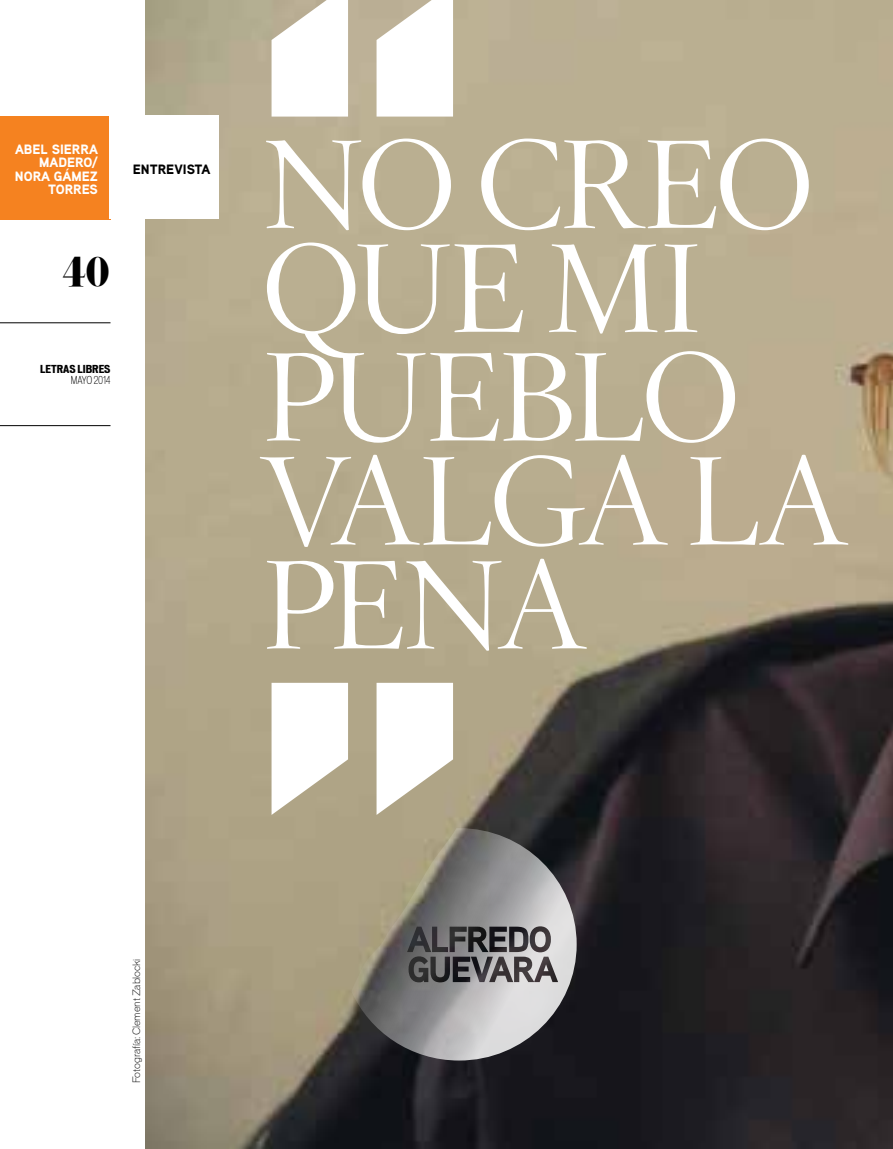
<style>
.page{position:relative;width:893px;height:1149px;background:#fff}
.page>*{position:absolute;margin:0;border:0;box-sizing:border-box;transform-origin:0 0}
.t1{font:300 123px/105px "Hoefler Titling";letter-spacing:-.035em;color:#fff}
.t2{font:36px "Eloquent JF";color:#000}
.t3{font:900 13.5px/13.5px "Aaux Pro";color:#fff;text-align:right}
.t4{font:900 13.5px "Aaux Pro";color:#000}
.t5{font:700 expanded 10.5px "Vonnes";color:#000}
.t6{font:300 condensed 10.5px "Vonnes";letter-spacing:-.005em;color:#000}
.t7{font:300 9.75px "Vonnes";letter-spacing:-.01em;color:#000}
</style>
<div class="page">
<hr style="left:0;top:425px;width:111px;height:1px;background:#000">
<hr style="left:0;top:322px;width:111px;height:1px;background:#000">
<div style="left:0;top:116px;width:111px;height:103px;background:#f58220"></div>
<img style="left:146px;top:0;width:747px;height:1148px">
<div style="left:109px;top:116px;width:110px;height:103px;background:#fff"></div>
<svg style="left:272px;top:0;width:181px;height:116px"></svg>
<svg style="left:272px;top:682px;width:181px;height:132px"></svg>
<svg style="left:351px;top:827px;width:226px;height:233px;background:#84827d"></svg>
<p class="t3" style="left:15px;top:142px;width:85px">ABEL SIERRA<br>MADERO/<br>NORA GÁMEZ<br>TORRES</p>
<h2 class="t2" style="left:62px;top:248px;width:49px">40</h2>
<p class="t4" style="left:133px;top:161px;width:63px">ENTREVISTA</p>
<p class="t5" style="left:40px;top:363px;width:72px">LETRAS LIBRES</p>
<p class="t6" style="left:71px;top:373px;width:41px">MAYO 2014</p>
<h1 class="t1" style="left:262px;top:131px;width:586px">NO CREO<br>QUE MI<br>PUEBLO<br>VALGA LA<br>PENA</h1>
<p class="t7" style="left:131px;top:1082px;width:126px;rotate:-90deg">Fotografía: Clement Zablocki</p>
</div>
